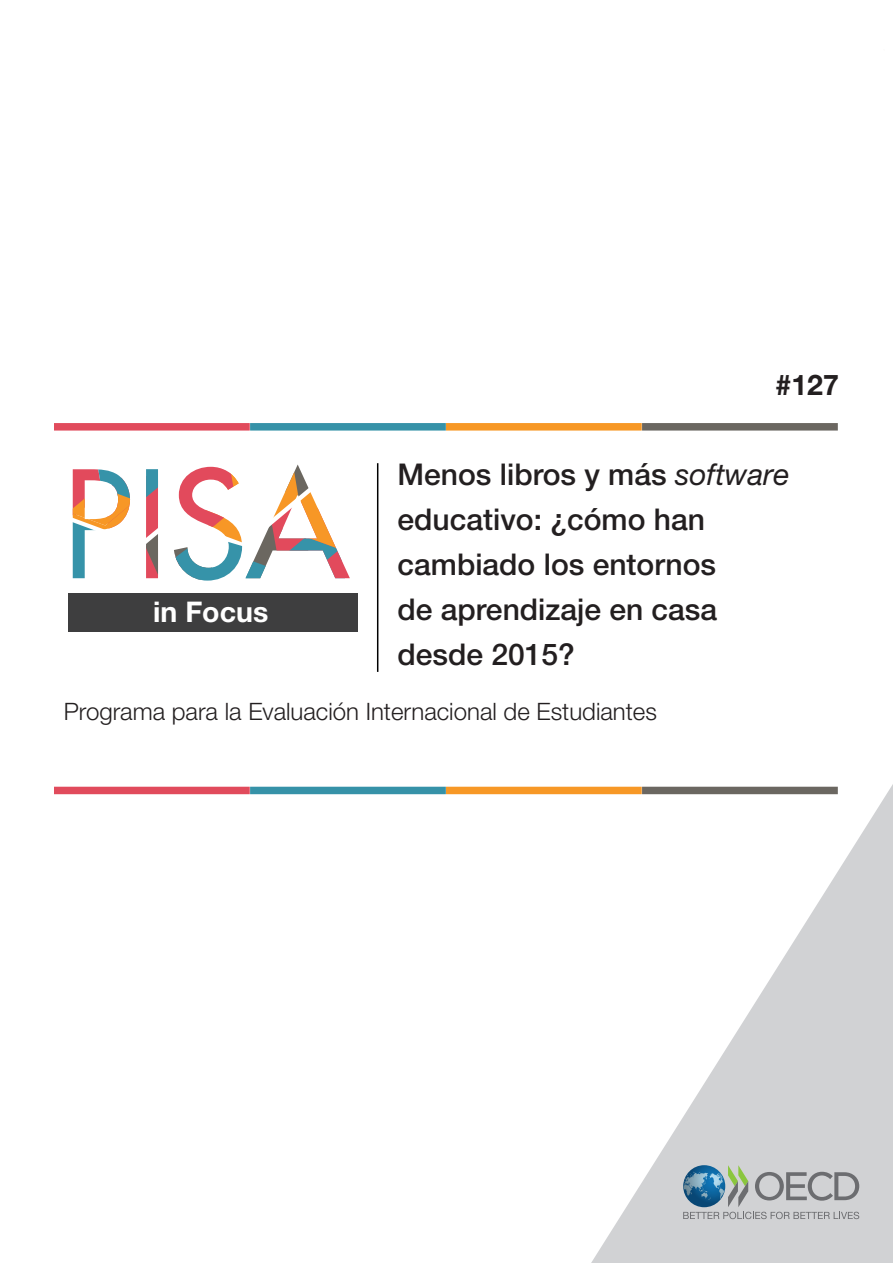
<style>
.page{position:relative;width:893px;height:1263px;background:#fff}
.page>*{position:absolute;margin:0;border:0;box-sizing:border-box;transform-origin:0 0}
.t1{font:500 30px/45px "Helvetica Neue LT Pro";color:#231f20}
.t2{font:700 28.5px "Helvetica Neue LT Pro";color:#fff}
.t3{font:700 28.5px "Helvetica Neue LT Pro";color:#231f20}
.t4{font:300 24px "Helvetica Neue LT Pro";color:#231f20}
.s1{font-weight:400;font-style:italic}
</style>
<div class="page">
<div style="left:68px;top:593px;width:289px;height:38px;background:#3e3e3f"></div>
<div style="left:54px;top:423px;width:196px;height:8px;background:#e14b5c"></div>
<div style="left:446px;top:423px;width:196px;height:8px;background:#f79826"></div>
<div style="left:250px;top:423px;width:196px;height:8px;background:#3692a8"></div>
<div style="left:642px;top:423px;width:196px;height:8px;background:#6b6761"></div>
<div style="left:54px;top:787px;width:196px;height:7px;background:#e14b5c"></div>
<div style="left:446px;top:787px;width:196px;height:7px;background:#f79826"></div>
<div style="left:250px;top:787px;width:196px;height:7px;background:#3692a8"></div>
<svg style="left:73px;top:464px;width:277px;height:117px"></svg>
<hr style="left:377px;top:463px;width:1px;height:209px;background:#000">
<svg style="left:591px;top:784px;width:302px;height:479px"></svg>
<svg style="left:683px;top:1165px;width:176px;height:54px;background:#a6b1b7"></svg>
<p class="t2" style="left:153px;top:595px;width:117px">in Focus</p>
<p class="t3" style="left:776px;top:367px;width:65px">#127</p>
<p class="t1" style="left:398px;top:451px;width:393px">Menos libros y más <span class="s1">software </span>educativo: ¿cómo han cambiado los entornos<br>de aprendizaje en casa desde 2015?</p>
<p class="t4" style="left:64px;top:697px;width:595px">Programa para la Evaluación Internacional de Estudiantes</p>
</div>
